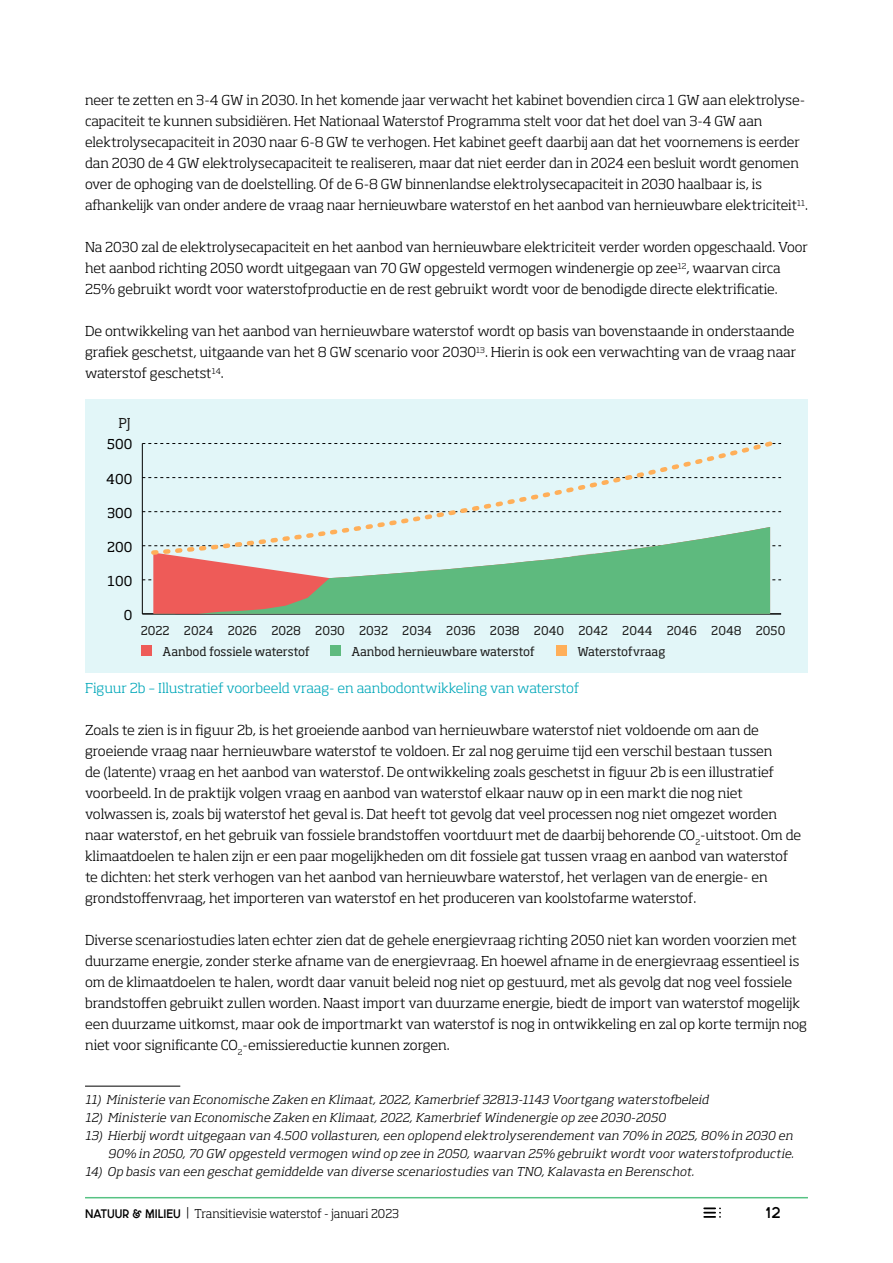
<style>
.page{position:relative;width:893px;height:1263px;background:#fff}
.page>*{position:absolute;margin:0;border:0;box-sizing:border-box;transform-origin:0 0}
.t1{font:15px "N&M Utrecht Bold";color:#000}
.t2{font:300 13.5px/21px "Soho Std";letter-spacing:-.005em;color:#000;scale:1.05 1}
.t3{font:300 13.5px/21px "Soho Std";letter-spacing:-.005em;color:#000;scale:1.04 1}
.t4{font:300 13.5px "Soho Std";letter-spacing:-.005em;color:#00a7b9;scale:1.05 1}
.t5{font:13.5px "Soho Std";color:#000}
.t6{font:13.5px "Soho Std";color:#1c1c1b}
.t7{font:italic 300 12px/18px "Soho Std";letter-spacing:.02em;color:#000;text-align:right;scale:1.05 1}
.t8{font:12px/21px "Soho Std";color:#1c1c1b}
.t9{font:300 12px "Soho Std";letter-spacing:-.01em;color:#000}
.t10{font:12px "Soho Std";letter-spacing:-.025em;color:#1c1c1b}
.s1{font-family:"N&M Utrecht Bold";font-weight:400}
</style>
<div class="page">
<hr style="left:85px;top:1197px;width:723px;height:1px;background:#57c283">
<svg style="left:704px;top:1207px;width:17px;height:11px"></svg>
<div style="left:85px;top:399px;width:723px;height:273px;background:#e2f6f8"></div>
<div style="left:142px;top:646px;width:10px;height:10px;background:#ee5b58"></div>
<div style="left:330px;top:646px;width:11px;height:10px;background:#5eba7e"></div>
<div style="left:556px;top:646px;width:11px;height:10px;background:#ffaf59"></div>
<hr style="left:142px;top:443px;width:1px;height:171px;background:#000">
<hr style="left:142px;top:613px;width:639px;height:1px;background:#000">
<svg style="left:142px;top:579px;width:639px;height:1px"></svg>
<svg style="left:153px;top:557px;width:617px;height:57px;background:#8cad84"></svg>
<svg style="left:149px;top:441px;width:627px;height:116px"></svg>
<hr style="left:85px;top:1086px;width:95px;height:1px;background:#000">
<p class="t2" style="left:85px;top:89px;width:688px">neer te zetten en 3-4 GW in 2030. In het komende jaar verwacht het kabinet bovendien circa 1 GW aan elektrolyse&shy;capaciteit te kunnen subsidiëren. Het Nationaal Waterstof Programma stelt voor dat het doel van 3-4 GW aan elektrolysecapaciteit in 2030 naar 6-8 GW te verhogen. Het kabinet geeft daarbij aan dat het voornemens is eerder dan 2030 de 4 GW elektrolysecapaciteit te realiseren, maar dat niet eerder dan in 2024 een besluit wordt genomen over de ophoging van de doelstelling. Of de 6-8 GW binnenlandse elektrolysecapaciteit in 2030 haalbaar is, is afhankelijk van onder andere de vraag naar hernieuwbare waterstof en het aanbod van hernieuwbare elektriciteit<sup>11</sup>.</p>
<p class="t3" style="left:85px;top:236px;width:697px">Na 2030 zal de elektrolysecapaciteit en het aanbod van hernieuwbare elektriciteit verder worden opgeschaald. Voor het aanbod richting 2050 wordt uitgegaan van 70 GW opgesteld vermogen windenergie op zee<sup>12</sup>, waarvan circa<br>25% gebruikt wordt voor waterstofproductie en de rest gebruikt wordt voor de benodigde directe elektrificatie.</p>
<p class="t2" style="left:85px;top:320px;width:679px">De ontwikkeling van het aanbod van hernieuwbare waterstof wordt op basis van bovenstaande in onderstaande grafiek geschetst, uitgaande van het 8 GW scenario voor 2030<sup>13</sup>. Hierin is ook een verwachting van de vraag naar waterstof geschetst<sup>14</sup>.</p>
<p class="t6" style="left:118px;top:414px;width:14px">PJ</p>
<p class="t5" style="left:107px;top:436px;width:27px">500</p>
<p class="t5" style="left:106px;top:470px;width:28px">400</p>
<p class="t5" style="left:107px;top:504px;width:27px">300</p>
<p class="t5" style="left:107px;top:538px;width:27px">200</p>
<p class="t5" style="left:108px;top:572px;width:26px">100</p>
<p class="t5" style="left:124px;top:606px;width:10px">0</p>
<p class="t8" style="left:163px;top:620px;width:624px;text-indent:-22px">2022 2024 2026 2028 2030 2032 2034 2036 2038 2040 2042 2044 2046 2048 2050<br>Aanbod fossiele waterstof</p>
<p class="t8" style="left:351px;top:641px;width:185px">Aanbod hernieuwbare waterstof</p>
<p class="t10" style="left:577px;top:644px;width:89px">Waterstofvraag</p>
<p class="t4" style="left:85px;top:680px;width:472px">Figuur 2b – Illustratief voorbeeld vraag- en aanbodontwikkeling van waterstof</p>
<p class="t2" style="left:85px;top:719px;width:684px">Zoals te zien is in figuur 2b, is het groeiende aanbod van hernieuwbare waterstof niet voldoende om aan de groeiende vraag naar hernieuwbare waterstof te voldoen. Er zal nog geruime tijd een verschil bestaan tussen<br>de (latente) vraag en het aanbod van waterstof. De ontwikkeling zoals geschetst in figuur 2b is een illustratief voorbeeld. In de praktijk volgen vraag en aanbod van waterstof elkaar nauw op in een markt die nog niet volwassen is, zoals bij waterstof het geval is. Dat heeft tot gevolg dat veel processen nog niet omgezet worden naar waterstof, en het gebruik van fossiele brandstoffen voortduurt met de daarbij behorende CO<sub>2</sub>-uitstoot. Om de klimaatdoelen te halen zijn er een paar mogelijkheden om dit fossiele gat tussen vraag en aanbod van waterstof te dichten: het sterk verhogen van het aanbod van hernieuwbare waterstof, het verlagen van de energie- en grondstoffenvraag, het importeren van waterstof en het produceren van koolstofarme waterstof.</p>
<p class="t2" style="left:85px;top:929px;width:689px">Diverse scenariostudies laten echter zien dat de gehele energievraag richting 2050 niet kan worden voorzien met duurzame energie, zonder sterke afname van de energievraag. En hoewel afname in de energievraag essentieel is om de klimaatdoelen te halen, wordt daar vanuit beleid nog niet op gestuurd, met als gevolg dat nog veel fossiele brandstoffen gebruikt zullen worden. Naast import van duurzame energie, biedt de import van waterstof mogelijk een duurzame uitkomst, maar ook de importmarkt van waterstof is nog in ontwikkeling en zal op korte termijn nog niet voor significante CO<sub>2</sub>-emissiereductie kunnen zorgen.</p>
<p class="t7" style="left:85px;top:1090px;width:595px">11) Ministerie van Economische Zaken en Klimaat, 2022, Kamerbrief 32813-1143 Voortgang waterstofbeleid</p>
<p class="t7" style="left:85px;top:1108px;width:554px">12) Ministerie van Economische Zaken en Klimaat, 2022, Kamerbrief Windenergie op zee 2030-2050</p>
<p class="t7" style="left:85px;top:1126px;width:676px">13) Hierbij wordt uitgegaan van 4.500 vollasturen, een oplopend elektrolyserendement van 70% in 2025, 80% in 2030 en<br>90% in 2050, 70 GW opgesteld vermogen wind op zee in 2050, waarvan 25% gebruikt wordt voor waterstofproductie.</p>
<p class="t7" style="left:85px;top:1162px;width:581px">14) Op basis van een geschat gemiddelde van diverse scenariostudies van TNO, Kalavasta en Berenschot.</p>
<p class="t9" style="left:85px;top:1206px;width:316px"><span class="s1">NATUUR &amp; MILIEU</span> | Transitievisie waterstof - januari 2023</p>
<p class="t1" style="left:765px;top:1206px;width:16px">12</p>
</div>
